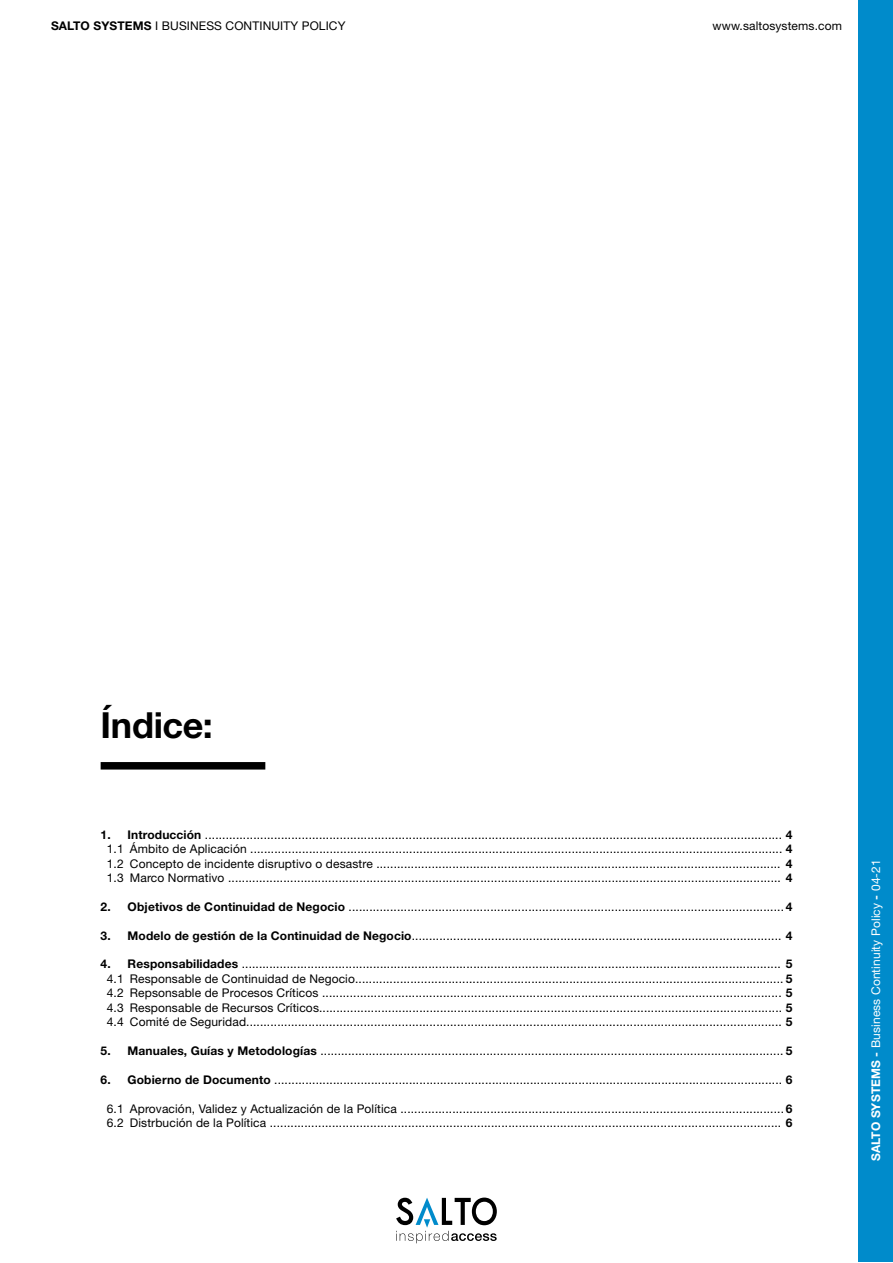
<style>
.page{position:relative;width:893px;height:1263px;background:#fff}
.page>*{position:absolute;margin:0;border:0;box-sizing:border-box;transform-origin:0 0}
.t1{font:700 36px "Helvetica Neue LT Std";letter-spacing:-.01em;color:#000}
.t2{font:12px/14.4px "Helvetica Neue LT Std";letter-spacing:.01em;color:#000;text-align:center}
.t3{font:12px "Helvetica Neue LT Std";letter-spacing:.01em;color:#fff}
.s1{font-weight:700}
</style>
<div class="page">
<div style="left:859px;top:1px;width:34px;height:1261px;background:#008bcb"></div>
<svg style="left:396px;top:1197px;width:101px;height:46px"></svg>
<div style="left:101px;top:762px;width:164px;height:7px;background:#000"></div>
<p class="t2" style="left:51px;top:18px;width:296px"><span class="s1">SALTO SYSTEMS</span> I BUSINESS CONTINUITY POLICY</p>
<p class="t2" style="left:713px;top:19px;width:131px">www.saltosystems.com</p>
<h1 class="t1" style="left:101px;top:703px;width:114px">Índice:</h1>
<p class="t2" style="left:101px;top:827px;width:693px"><span class="s1">1. Introducción</span> ....................................................................................................................................................................... <span class="s1">4<br></span>1.1 Ámbito de Aplicación .......................................................................................................................................................... <span class="s1">4<br></span>1.2 Concepto de incidente disruptivo o desastre ..................................................................................................................... <span class="s1">4<br></span>1.3 Marco Normativo ................................................................................................................................................................ <span class="s1">4</span></p>
<p class="t2" style="left:101px;top:899px;width:693px"><span class="s1">2. Objetivos de Continuidad de Negocio</span> ..............................................................................................................................<span class="s1">4</span></p>
<p class="t2" style="left:101px;top:928px;width:693px"><span class="s1">3. Modelo de gestión de la Continuidad de Negocio</span>........................................................................................................... <span class="s1">4</span></p>
<p class="t2" style="left:101px;top:957px;width:693px"><span class="s1">4. Responsabilidades</span> ............................................................................................................................................................ <span class="s1">5<br></span>4.1 Responsable de Continuidad de Negocio............................................................................................................................ <span class="s1">5<br></span>4.2 Repsonsable de Procesos Críticos ..................................................................................................................................... <span class="s1">5<br></span>4.3 Responsable de Recursos Críticos...................................................................................................................................... <span class="s1">5<br></span>4.4 Comité de Seguridad........................................................................................................................................................... <span class="s1">5</span></p>
<p class="t2" style="left:101px;top:1043px;width:693px"><span class="s1">5. Manuales, Guías y Metodologías</span> ...................................................................................................................................... <span class="s1">5</span></p>
<p class="t2" style="left:101px;top:1072px;width:693px"><span class="s1">6. Gobierno de Documento</span> ................................................................................................................................................... <span class="s1">6</span></p>
<p class="t2" style="left:107px;top:1101px;width:687px;text-align:left">6.1 Aprovación, Validez y Actualización de la Política ...............................................................................................................<span class="s1">6<br></span>6.2 Distrbución de la Política .................................................................................................................................................... <span class="s1">6</span></p>
<p class="t3" style="left:869px;top:1161px;width:303px;rotate:-90deg"><span class="s1">SALTO SYSTEMS -</span> Business Continuity Policy <span class="s1">-</span> 04-21</p>
</div>
